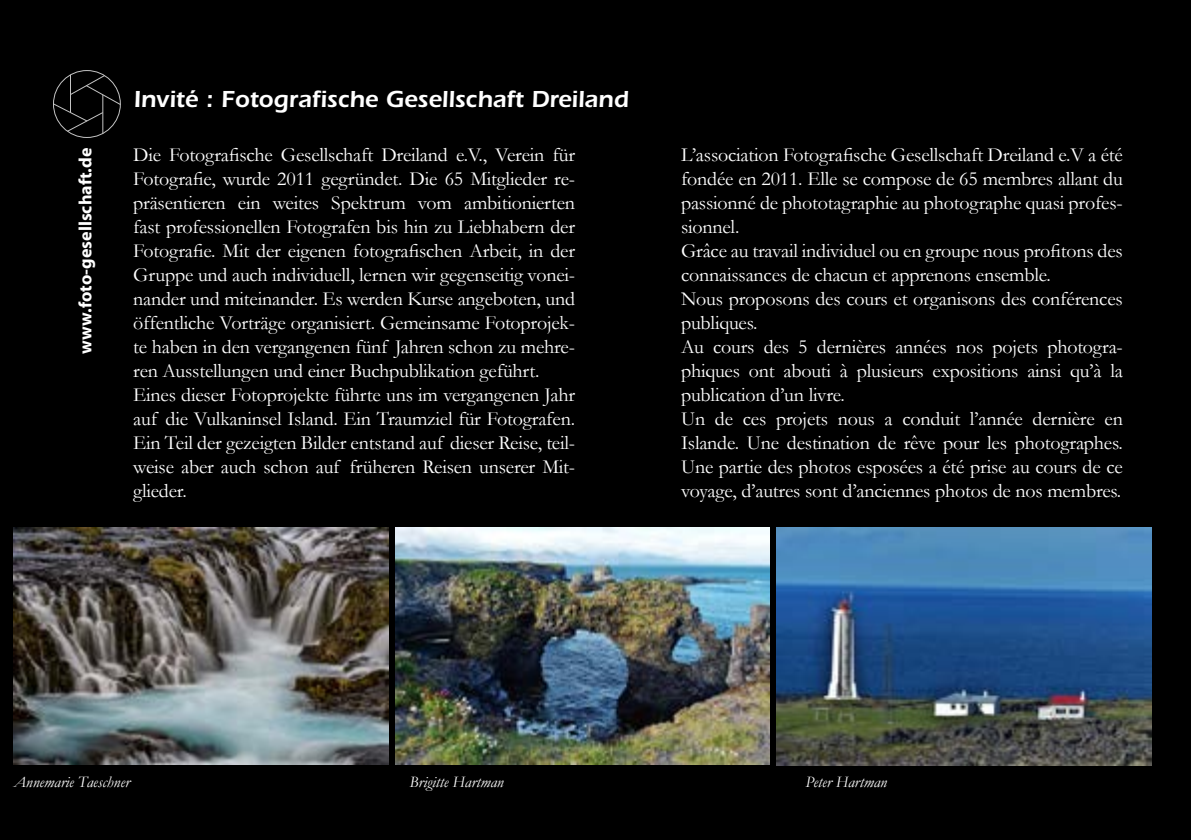
<style>
.page{position:relative;width:1191px;height:840px;background:#fff}
.page>*{position:absolute;margin:0;border:0;box-sizing:border-box;transform-origin:0 0}
.t1{font:600 24px "ITC Eras Std";color:#fff}
.t2{font:20px/24px "Garamond";letter-spacing:-.01em;color:#fff}
.t3{font:700 18px "Myriad Pro";color:#fff}
.t4{font:italic 16px "Garamond";color:#fff}
</style>
<div class="page">
<div style="left:0;top:0;width:1191px;height:839px;background:#000"></div>
<hr style="left:102px;top:95px;width:1px;height:38px;background:#fff">
<svg style="left:53px;top:75px;width:68px;height:57px"></svg>
<hr style="left:70px;top:75px;width:1px;height:37px;background:#fff">
<img style="left:14px;top:527px;width:374px;height:237px">
<img style="left:395px;top:527px;width:374px;height:237px">
<img style="left:777px;top:527px;width:374px;height:237px">
<p class="t1" style="left:134px;top:85px;width:497px">Invité : Fotografische Gesellschaft Dreiland</p>
<p class="t3" style="left:74px;top:353px;width:207px;rotate:-90deg">www.foto-gesellschaft.de</p>
<p class="t2" style="left:133px;top:142px;width:443px">Die Fotografische Gesellschaft Dreiland e.V., Verein für Fotografie, wurde 2011 gegründet. Die 65 Mitglieder re&shy;präsentieren ein weites Spektrum vom ambitionierten fast professionellen Fotografen bis hin zu Liebhabern der Fotografie. Mit der eigenen fotografischen Arbeit, in der Gruppe und auch individuell, lernen wir gegenseitig vonei&shy;nander und miteinander. Es werden Kurse angeboten, und öffentliche Vorträge organisiert. Gemeinsame Fotoprojek&shy;te haben in den vergangenen fünf Jahren schon zu mehre&shy;ren Ausstellungen und einer Buchpublikation geführt.<br>Eines dieser Fotoprojekte führte uns im vergangenen Jahr auf die Vulkaninsel Island. Ein Traumziel für Fotografen.<br>Ein Teil der gezeigten Bilder entstand auf dieser Reise, teil&shy;weise aber auch schon auf früheren Reisen unserer Mit&shy;glieder.</p>
<p class="t2" style="left:681px;top:142px;width:443px">L’association Fotografische Gesellschaft Dreiland e.V a été fondée en 2011. Elle se compose de 65 membres allant du passionné de phototagraphie au photographe quasi profes&shy;sionnel.<br>Grâce au travail individuel ou en groupe nous profitons des connaissances de chacun et apprenons ensemble.<br>Nous proposons des cours et organisons des conférences publiques.<br>Au cours des 5 dernières années nos pojets photogra&shy;phiques ont abouti à plusieurs expositions ainsi qu’à la publication d’un livre.<br>Un de ces projets nous a conduit l’année dernière en Islande. Une destination de rêve pour les photographes.<br>Une partie des photos esposées a été prise au cours de ce voyage, d’autres sont d’anciennes photos de nos membres.</p>
<p class="t4" style="left:14px;top:770px;width:118px">Annemarie Taeschner</p>
<p class="t4" style="left:409px;top:770px;width:96px">Brigitte Hartman</p>
<p class="t4" style="left:805px;top:770px;width:83px">Peter Hartman</p>
</div>
